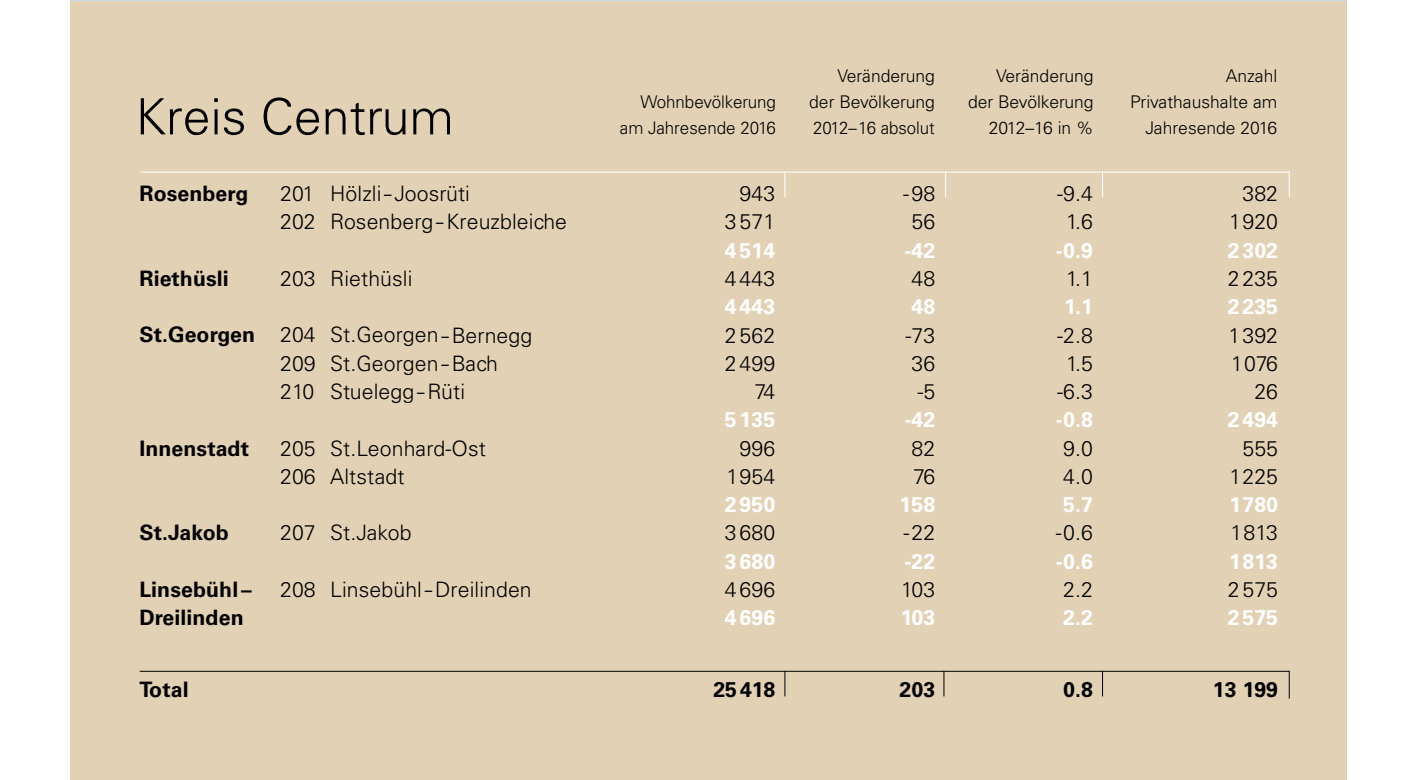
<style>
.page{position:relative;width:1418px;height:780px;background:#fff}
.page>*{position:absolute;margin:0;border:0;box-sizing:border-box;transform-origin:0 0}
.t1{font:300 50px "Univers LT Std";color:#000}
.t2{font:300 21.25px "Univers LT Std";letter-spacing:.005em;color:#000}
.t3{font:700 21.25px/28.2px "Univers LT Std";letter-spacing:.005em;color:#000}
.t4{font:700 21.25px "Univers LT Std";letter-spacing:.005em;color:#fff}
.t5{font:300 17.5px/26.2px "Univers LT Std";color:#000;text-align:right}
</style>
<div class="page">
<div style="left:70px;top:0;width:1276px;height:780px;background:#e2d1b5"></div>
<hr style="left:140px;top:171px;width:1149px;height:1px;background:#fff">
<svg style="left:784px;top:172px;width:1px;height:25px"></svg>
<svg style="left:1102px;top:172px;width:1px;height:25px"></svg>
<svg style="left:1288px;top:172px;width:1px;height:25px"></svg>
<svg style="left:945px;top:172px;width:1px;height:25px"></svg>
<hr style="left:140px;top:670px;width:1149px;height:1px;background:#000">
<svg style="left:784px;top:671px;width:1px;height:25px"></svg>
<svg style="left:1102px;top:671px;width:1px;height:25px"></svg>
<svg style="left:1288px;top:671px;width:1px;height:27px"></svg>
<svg style="left:943px;top:671px;width:1px;height:25px"></svg>
<h1 class="t1" style="left:135px;top:86px;width:320px">Kreis Centrum</h1>
<p class="t5" style="left:620px;top:88px;width:158px">Wohnbevölkerung am Jahresende 2016</p>
<p class="t5" style="left:809px;top:62px;width:127px;text-align:justify;text-indent:28px">Veränderung der Bevölkerung 2012–16 absolut</p>
<p class="t5" style="left:968px;top:62px;width:127px">Veränderung der Bevölkerung<br>2012–16 in %</p>
<p class="t5" style="left:1130px;top:62px;width:149px">Anzahl<br>Privathaushalte am<br>Jahresende 2016</p>
<p class="t3" style="left:139px;top:180px;width:110px">Rosenberg</p>
<p class="t3" style="left:139px;top:264px;width:91px">Riethüsli</p>
<p class="t3" style="left:139px;top:321px;width:117px">St.Georgen</p>
<p class="t3" style="left:139px;top:434px;width:111px">Innenstadt</p>
<p class="t3" style="left:139px;top:519px;width:91px">St.Jakob</p>
<p class="t3" style="left:139px;top:575px;width:114px">Linsebühl –<br>Dreilinden</p>
<p class="t3" style="left:139px;top:675px;width:51px">Total</p>
<p class="t2" style="left:280px;top:181px;width:191px">201 Hölzli – Joosrüti</p>
<p class="t2" style="left:739px;top:181px;width:37px">943</p>
<p class="t2" style="left:903px;top:181px;width:34px">-98</p>
<p class="t2" style="left:1057px;top:181px;width:37px">-9.4</p>
<p class="t2" style="left:1242px;top:181px;width:37px">382</p>
<p class="t2" style="left:280px;top:209px;width:288px">202 Rosenberg – Kreuzbleiche</p>
<p class="t2" style="left:725px;top:209px;width:52px">3 571</p>
<p class="t2" style="left:911px;top:209px;width:25px">56</p>
<p class="t2" style="left:1066px;top:209px;width:28px">1.6</p>
<p class="t2" style="left:1228px;top:209px;width:51px">1 920</p>
<p class="t4" style="left:725px;top:238px;width:52px">4 514</p>
<p class="t4" style="left:904px;top:238px;width:32px">-42</p>
<p class="t4" style="left:1055px;top:238px;width:38px">-0.9</p>
<p class="t4" style="left:1227px;top:238px;width:52px">2 302</p>
<p class="t2" style="left:280px;top:265px;width:134px">203 Riethüsli</p>
<p class="t2" style="left:725px;top:265px;width:52px">4 443</p>
<p class="t2" style="left:911px;top:265px;width:25px">48</p>
<p class="t2" style="left:1066px;top:265px;width:28px">1.1</p>
<p class="t2" style="left:1227px;top:265px;width:52px">2235</p>
<p class="t4" style="left:725px;top:294px;width:52px">4 443</p>
<p class="t4" style="left:911px;top:294px;width:25px">48</p>
<p class="t4" style="left:1064px;top:294px;width:30px">1.1</p>
<p class="t4" style="left:1227px;top:294px;width:52px">2 235</p>
<p class="t2" style="left:280px;top:322px;width:254px">204 St.Georgen – Bernegg</p>
<p class="t2" style="left:725px;top:322px;width:52px">2 562</p>
<p class="t2" style="left:905px;top:322px;width:31px">-73</p>
<p class="t2" style="left:1057px;top:322px;width:37px">-2.8</p>
<p class="t2" style="left:1228px;top:322px;width:51px">1 392</p>
<p class="t2" style="left:280px;top:350px;width:219px">209 St.Georgen – Bach</p>
<p class="t2" style="left:725px;top:350px;width:52px">2 499</p>
<p class="t2" style="left:911px;top:350px;width:25px">36</p>
<p class="t2" style="left:1066px;top:350px;width:28px">1.5</p>
<p class="t2" style="left:1230px;top:350px;width:49px">1 076</p>
<p class="t2" style="left:280px;top:378px;width:186px">210 Stuelegg – Rüti</p>
<p class="t2" style="left:754px;top:378px;width:22px">74</p>
<p class="t2" style="left:917px;top:378px;width:19px">-5</p>
<p class="t2" style="left:1057px;top:378px;width:37px">-6.3</p>
<p class="t2" style="left:1254px;top:378px;width:25px">26</p>
<p class="t4" style="left:725px;top:407px;width:52px">5 135</p>
<p class="t4" style="left:904px;top:407px;width:32px">-42</p>
<p class="t4" style="left:1055px;top:407px;width:38px">-0.8</p>
<p class="t4" style="left:1227px;top:407px;width:52px">2 494</p>
<p class="t2" style="left:280px;top:435px;width:207px">205 St.Leonhard-Ost</p>
<p class="t2" style="left:739px;top:435px;width:37px">996</p>
<p class="t2" style="left:911px;top:435px;width:25px">82</p>
<p class="t2" style="left:1063px;top:435px;width:31px">9.0</p>
<p class="t2" style="left:1242px;top:435px;width:37px">555</p>
<p class="t2" style="left:280px;top:463px;width:126px">206 Altstadt</p>
<p class="t2" style="left:726px;top:463px;width:50px">1 954</p>
<p class="t2" style="left:913px;top:463px;width:24px">76</p>
<p class="t2" style="left:1063px;top:463px;width:31px">4.0</p>
<p class="t2" style="left:1229px;top:463px;width:50px">1 225</p>
<p class="t4" style="left:725px;top:492px;width:52px">2 950</p>
<p class="t4" style="left:899px;top:492px;width:37px">158</p>
<p class="t4" style="left:1063px;top:492px;width:31px">5.7</p>
<p class="t4" style="left:1229px;top:492px;width:50px">1 780</p>
<p class="t2" style="left:280px;top:520px;width:133px">207 St.Jakob</p>
<p class="t2" style="left:725px;top:520px;width:52px">3 680</p>
<p class="t2" style="left:903px;top:520px;width:33px">-22</p>
<p class="t2" style="left:1055px;top:520px;width:39px">-0.6</p>
<p class="t2" style="left:1230px;top:520px;width:49px">1 813</p>
<p class="t4" style="left:725px;top:548px;width:52px">3 680</p>
<p class="t4" style="left:904px;top:548px;width:32px">-22</p>
<p class="t4" style="left:1055px;top:548px;width:38px">-0.6</p>
<p class="t4" style="left:1228px;top:548px;width:51px">1 813</p>
<p class="t2" style="left:280px;top:576px;width:253px">208 Linsebühl – Dreilinden</p>
<p class="t2" style="left:725px;top:576px;width:52px">4 696</p>
<p class="t2" style="left:901px;top:576px;width:36px">103</p>
<p class="t2" style="left:1063px;top:576px;width:31px">2.2</p>
<p class="t2" style="left:1227px;top:576px;width:52px">2 575</p>
<p class="t4" style="left:725px;top:605px;width:52px">4 696</p>
<p class="t4" style="left:900px;top:605px;width:36px">103</p>
<p class="t4" style="left:1063px;top:605px;width:31px">2.2</p>
<p class="t4" style="left:1227px;top:605px;width:52px">2 575</p>
<p class="t3" style="left:713px;top:675px;width:63px">25418</p>
<p class="t3" style="left:899px;top:675px;width:37px">203</p>
<p class="t3" style="left:1063px;top:675px;width:31px">0.8</p>
<p class="t3" style="left:1212px;top:675px;width:67px">13 199</p>
</div>
